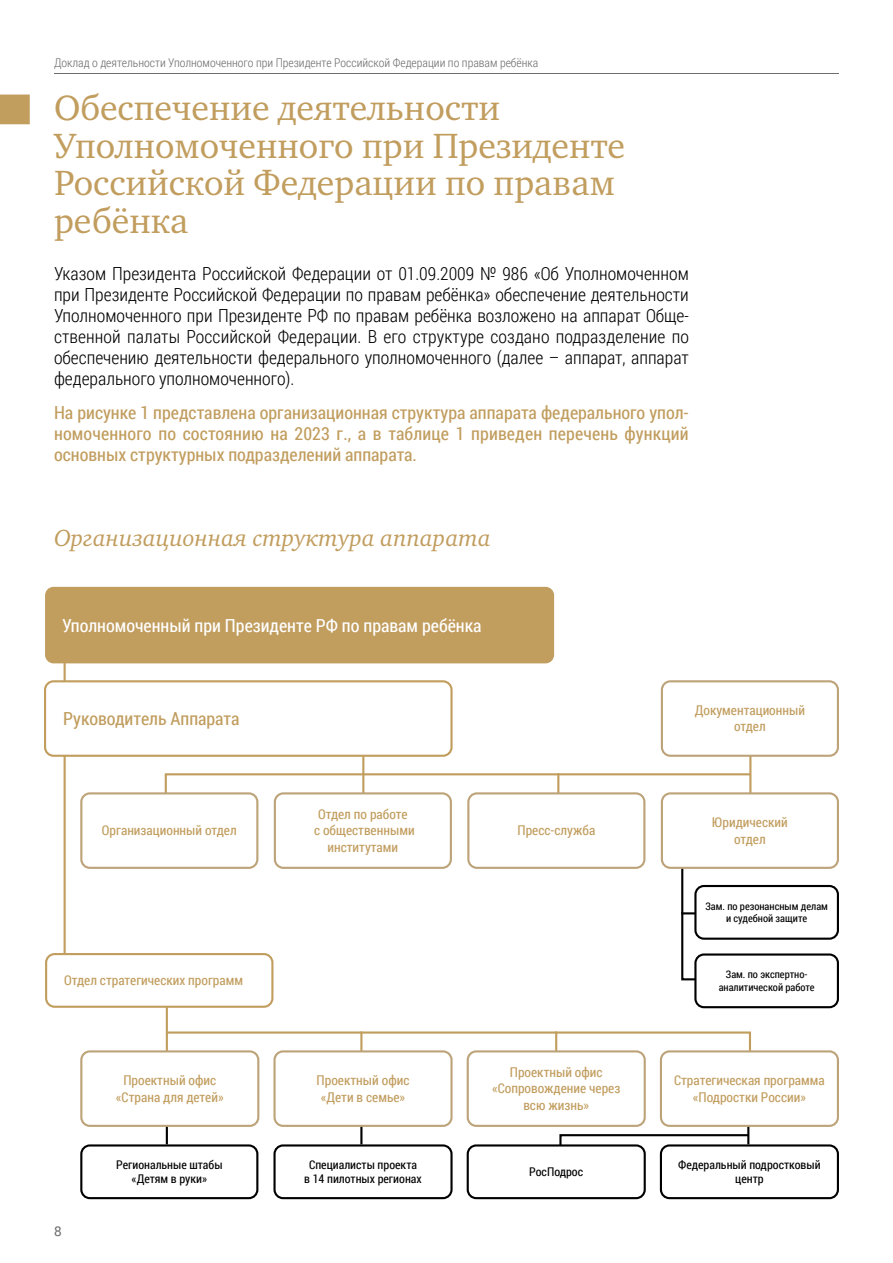
<style>
.page{position:relative;width:893px;height:1263px;background:#fff}
.page>*{position:absolute;margin:0;border:0;box-sizing:border-box;transform-origin:0 0}
.t1{font:36px/37.7px "Charter ITC";color:#c19d5e}
.t2{font:italic 24px "Charter ITC";color:#c19d5e}
.t3{font:300 18px/21.1px "Roboto Condensed";color:#000;text-align:justify}
.t4{font:18px/21.1px "Roboto Condensed";color:#c19d5e;text-align:justify}
.t5{font:18px "Roboto Condensed";color:#fff}
.t6{font:13.5px/16.2px "Roboto Condensed";color:#c19d5e;text-align:center}
.t7{font:13.5px "Roboto";color:#6e6e6e}
.t8{font:12px/14.4px "Roboto Condensed";color:#000;text-align:center}
.t9{font:300 12px "Roboto Condensed";color:#6e6e6e}
.t10{font:10.5px/12.6px "Roboto Condensed";color:#000;text-align:center}
</style>
<div class="page">
<hr style="left:54px;top:73px;width:785px;height:1px;background:#6e6e6e">
<hr style="left:64px;top:647px;width:2px;height:349px;background:#c19d5e">
<hr style="left:362px;top:733px;width:2px;height:82px;background:#c19d5e">
<svg style="left:164px;top:772px;width:588px;height:33px"></svg>
<hr style="left:166px;top:998px;width:2px;height:63px;background:#c19d5e">
<hr style="left:360px;top:1120px;width:2px;height:24px;background:#000">
<hr style="left:166px;top:1120px;width:2px;height:24px;background:#000">
<svg style="left:559px;top:1133px;width:191px;height:11px"></svg>
<hr style="left:747px;top:1120px;width:2px;height:24px;background:#000">
<hr style="left:557px;top:773px;width:2px;height:42px;background:#c19d5e">
<hr style="left:749px;top:742px;width:2px;height:73px;background:#c19d5e">
<svg style="left:165px;top:1030px;width:586px;height:26px"></svg>
<div style="left:0;top:95px;width:30px;height:29px;background:#c19d5e"></div>
<div style="left:45px;top:587px;width:509px;height:76px;background:#c19d5e;border-radius:9px"></div>
<div style="left:45px;top:681px;width:406px;height:75px;background:#fff;border-radius:9px"></div>
<div style="left:44px;top:680px;width:409px;height:77px;border:2px solid #c19d5e;border-radius:9px"></div>
<div style="left:80px;top:1144px;width:178px;height:55px;border:2px solid #000;border-radius:9px"></div>
<div style="left:467px;top:1144px;width:179px;height:55px;border:2px solid #000;border-radius:9px"></div>
<div style="left:273px;top:1144px;width:180px;height:55px;border:2px solid #000;border-radius:9px"></div>
<div style="left:660px;top:1144px;width:179px;height:55px;border:2px solid #000;border-radius:9px"></div>
<div style="left:81px;top:1051px;width:177px;height:75px;background:#fff;border-radius:9px"></div>
<div style="left:80px;top:1050px;width:179px;height:77px;border:2px solid #bda379;border-radius:9px"></div>
<div style="left:275px;top:1051px;width:176px;height:75px;background:#fff;border-radius:9px"></div>
<div style="left:273px;top:1050px;width:180px;height:77px;border:2px solid #bda379;border-radius:9px"></div>
<div style="left:468px;top:1051px;width:177px;height:75px;background:#fff;border-radius:9px"></div>
<div style="left:467px;top:1050px;width:179px;height:77px;border:2px solid #bda379;border-radius:9px"></div>
<div style="left:661px;top:1051px;width:177px;height:75px;background:#fff;border-radius:9px"></div>
<div style="left:660px;top:1050px;width:179px;height:77px;border:2px solid #bda379;border-radius:9px"></div>
<div style="left:46px;top:954px;width:226px;height:53px;background:#fff;border-radius:9px"></div>
<div style="left:45px;top:953px;width:228px;height:55px;border:2px solid #c19d5e;border-radius:9px"></div>
<svg style="left:681px;top:869px;width:13px;height:112px"></svg>
<div style="left:81px;top:793px;width:176px;height:75px;background:#fff;border-radius:9px"></div>
<div style="left:80px;top:792px;width:178px;height:77px;border:2px solid #bda379;border-radius:9px"></div>
<div style="left:275px;top:793px;width:176px;height:75px;background:#fff;border-radius:9px"></div>
<div style="left:274px;top:792px;width:178px;height:77px;border:2px solid #bda379;border-radius:9px"></div>
<div style="left:468px;top:793px;width:176px;height:75px;background:#fff;border-radius:9px"></div>
<div style="left:467px;top:792px;width:178px;height:77px;border:2px solid #bda379;border-radius:9px"></div>
<div style="left:662px;top:793px;width:176px;height:75px;background:#fff;border-radius:9px"></div>
<div style="left:661px;top:792px;width:178px;height:77px;border:2px solid #bda379;border-radius:9px"></div>
<div style="left:662px;top:681px;width:176px;height:75px;background:#fff;border-radius:9px"></div>
<div style="left:661px;top:680px;width:178px;height:77px;border:2px solid #bda379;border-radius:9px"></div>
<div style="left:694px;top:885px;width:145px;height:55px;border:2px solid #000;border-radius:9px"></div>
<div style="left:694px;top:953px;width:145px;height:55px;border:2px solid #000;border-radius:9px"></div>
<p class="t9" style="left:54px;top:54px;width:486px">Доклад о деятельности Уполномоченного при Президенте Российской Федерации по правам ребёнка</p>
<h1 class="t1" style="left:54px;top:89px;width:573px">Обеспечение деятельности<br>Уполномоченного при Президенте<br>Российской Федерации по правам ребёнка</h1>
<p class="t3" style="left:54px;top:262px;width:636px">Указом Президента Российской Федерации от 01.09.2009 № 986 «Об Уполномоченном при Президенте Российской Федерации по правам ребёнка» обеспечение деятельности Уполномоченного при Президенте РФ по правам ребёнка возложено на аппарат Обще&shy;ственной палаты Российской Федерации. В его структуре создано подразделение по обеспечению деятельности федерального уполномоченного (далее – аппарат, аппарат федерального уполномоченного).</p>
<p class="t4" style="left:54px;top:402px;width:636px">На рисунке 1 представлена организационная структура аппарата федерального упол&shy;номоченного по состоянию на 2023 г., а в таблице 1 приведен перечень функций основных структурных подразделений аппарата.</p>
<h2 class="t2" style="left:54px;top:523px;width:438px">Организационная структура аппарата</h2>
<p class="t5" style="left:62px;top:613px;width:421px">Уполномоченный при Президенте РФ по правам ребёнка</p>
<p class="t4" style="left:63px;top:707px;width:178px">Руководитель Аппарата</p>
<p class="t6" style="left:102px;top:822px;width:136px">Организационный отдел</p>
<p class="t6" style="left:64px;top:972px;width:180px">Отдел стратегических программ</p>
<p class="t6" style="left:314px;top:806px;width:102px">Отдел по работе<br>с общественными институтами</p>
<p class="t6" style="left:695px;top:702px;width:112px">Документационный отдел</p>
<p class="t6" style="left:517px;top:822px;width:79px">Пресс-служба</p>
<p class="t6" style="left:712px;top:814px;width:77px">Юридический отдел</p>
<p class="t10" style="left:705px;top:899px;width:124px">Зам. по резонансным делам и судебной защите</p>
<p class="t10" style="left:719px;top:968px;width:98px">Зам. по экспертно&shy;аналитической работе</p>
<p class="t6" style="left:116px;top:1072px;width:109px">Проектный офис «Страна для детей»</p>
<p class="t6" style="left:317px;top:1072px;width:94px">Проектный офис «Дети в семье»</p>
<p class="t6" style="left:492px;top:1064px;width:130px">Проектный офис «Сопровождение через всю жизнь»</p>
<p class="t6" style="left:674px;top:1072px;width:152px">Стратегическая программа «Подростки России»</p>
<p class="t7" style="left:54px;top:1221px;width:9px">8</p>
<p class="t8" style="left:116px;top:1157px;width:108px">Региональные штабы «Детям в руки»</p>
<p class="t8" style="left:529px;top:1164px;width:55px">РосПодрос</p>
<p class="t8" style="left:304px;top:1157px;width:119px">Специалисты проекта<br>в 14 пилотных регионах</p>
<p class="t8" style="left:678px;top:1157px;width:144px">Федеральный подростковый центр</p>
</div>
